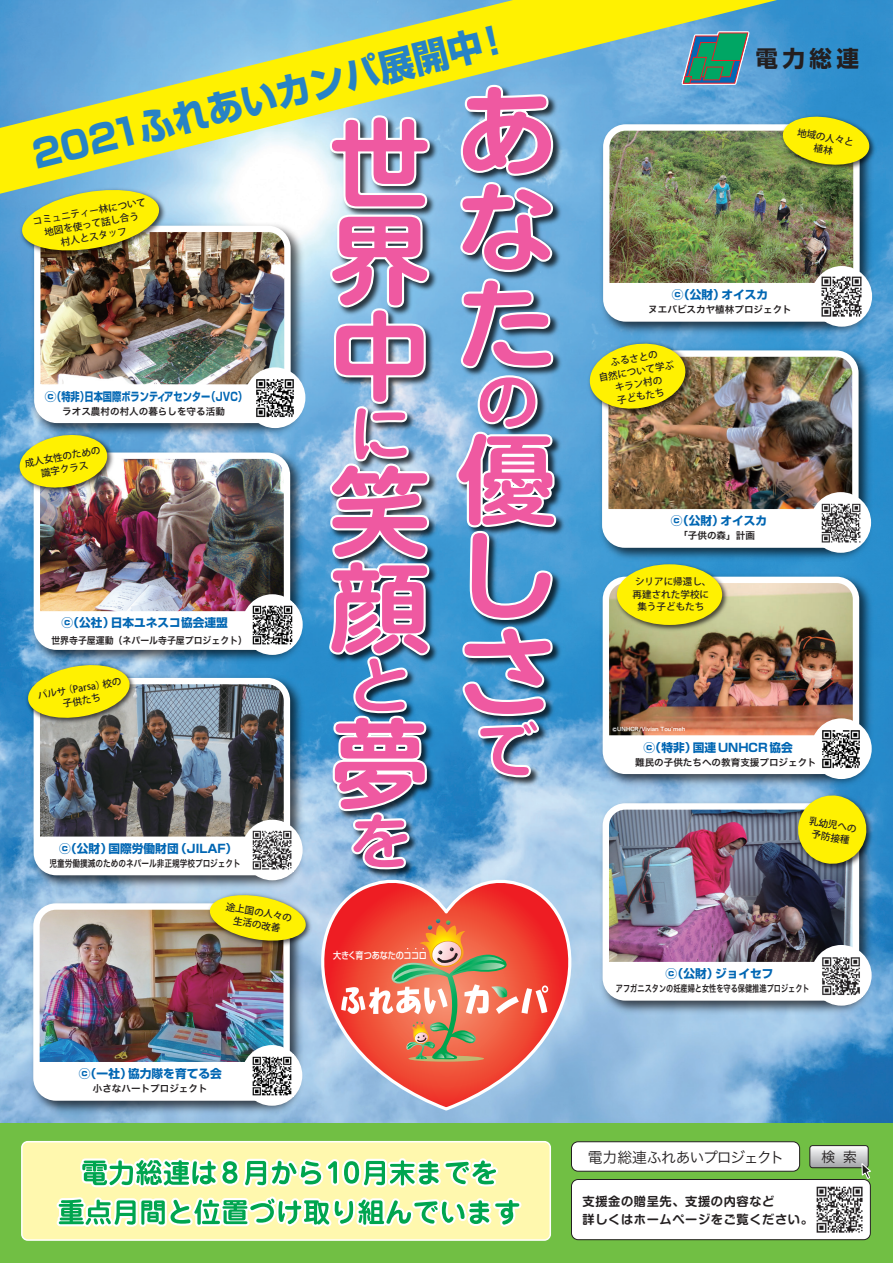
<style>
.page{position:relative;width:893px;height:1263px;background:#fff}
.page>*{position:absolute;margin:0;border:0;box-sizing:border-box;transform-origin:0 0}
.t1{font:800 37.2px "Shin Go Pr 6 N";color:#2783c5;scale:.95 1}
.t2{font:700 22.5px "Shin Go Pro";color:#231f20}
.t3{font:14.85px "Hira Kaku Pro W3";letter-spacing:-.07em;color:#231f20}
.t4{font:13.65px "Koz Go Pro";color:#231f20}
.t5{font:700 12.15px/18.6px "Shin M Go Pr 6 N De";letter-spacing:.05em;color:#231f20}
.t6{font:700 11.7px "Shin Go Pr 6 N";color:#0166b3}
.t7{font:500 9.6px/12.8px "Koz Go Pro";color:#231f20;text-align:center}
.t8{font:9.6px "Hira Kaku Pro W6";color:#231f20}
.t9{font:9.6px "Hira Kaku Pro W6";color:#231f20;scale:.75 1}
.t10{font:9.6px "Hira Kaku Pro W6";color:#231f20;scale:.8 1}
.t11{font:9.6px "Hira Kaku Pro W6";color:#231f20;scale:.93 1}
.t12{font:500 9.6px "Shin Go Pro";letter-spacing:-.025em;color:#fff;scale:.85 1}
.t13{font:5.25px "Hira Kaku Pro W6";color:#fff}
.s1{font-size:9px}
</style>
<div class="page">
<img style="left:0;top:0;width:893px;height:1123px">
<svg style="left:307px;top:861px;width:287px;height:252px;background:#c092a3"></svg>
<svg style="left:408px;top:1055px;width:76px;height:7px"></svg>
<svg style="left:341px;top:919px;width:207px;height:140px;background:#df7459"></svg>
<svg style="left:0;top:0;width:847px;height:214px;background:#a9cb93"></svg>
<img style="left:327px;top:82px;width:240px;height:798px">
<svg style="left:454px;top:83px;width:104px;height:696px;background:#9a8cbb"></svg>
<img style="left:326px;top:113px;width:106px;height:759px">
<svg style="left:679px;top:29px;width:73px;height:58px;background:#499595"></svg>
<img style="left:596px;top:571px;width:280px;height:220px">
<div style="left:603px;top:577px;width:256px;height:197px;background:#fff;border-radius:23px"></div>
<img style="left:609px;top:583px;width:244px;height:152px">
<img style="left:613px;top:565px;width:117px;height:68px">
<div style="left:617px;top:564px;width:105px;height:61px;background:#fff101;border-radius:50%"></div>
<img style="left:597px;top:118px;width:280px;height:221px">
<div style="left:603px;top:124px;width:257px;height:198px;background:#fff;border-radius:23px"></div>
<img style="left:609px;top:131px;width:244px;height:152px">
<img style="left:778px;top:112px;width:100px;height:62px">
<svg style="left:781px;top:114px;width:90px;height:54px;background:#c0ca30"></svg>
<div style="left:811px;top:266px;width:61px;height:61px;background:#fff;border-radius:50%"></div>
<img style="left:821px;top:276px;width:41px;height:41px">
<img style="left:596px;top:344px;width:279px;height:221px">
<div style="left:602px;top:350px;width:257px;height:198px;background:#fff;border-radius:23px"></div>
<img style="left:608px;top:357px;width:244px;height:152px">
<img style="left:585px;top:339px;width:110px;height:79px">
<svg style="left:587px;top:340px;width:101px;height:72px;background:#cbcd34"></svg>
<div style="left:810px;top:492px;width:61px;height:61px;background:#fff;border-radius:50%"></div>
<img style="left:821px;top:503px;width:40px;height:39px">
<img style="left:28px;top:220px;width:279px;height:220px">
<div style="left:34px;top:226px;width:257px;height:197px;background:#fff;border-radius:23px"></div>
<img style="left:40px;top:232px;width:244px;height:152px">
<img style="left:18px;top:185px;width:150px;height:75px">
<img style="left:20px;top:186px;width:142px;height:69px">
<div style="left:245px;top:367px;width:60px;height:61px;background:#fff;border-radius:50%"></div>
<img style="left:256px;top:379px;width:38px;height:39px">
<img style="left:27px;top:672px;width:280px;height:220px">
<div style="left:34px;top:678px;width:256px;height:197px;background:#fff;border-radius:23px"></div>
<img style="left:40px;top:684px;width:244px;height:152px">
<img style="left:24px;top:661px;width:114px;height:65px">
<svg style="left:26px;top:662px;width:106px;height:59px;background:#d2d231"></svg>
<div style="left:242px;top:820px;width:61px;height:60px;background:#fff;border-radius:50%"></div>
<img style="left:252px;top:830px;width:40px;height:40px">
<img style="left:596px;top:797px;width:280px;height:220px">
<div style="left:603px;top:803px;width:256px;height:198px;background:#fff;border-radius:23px"></div>
<img style="left:609px;top:810px;width:244px;height:152px">
<img style="left:794px;top:791px;width:81px;height:81px">
<svg style="left:795px;top:793px;width:74px;height:73px;background:#c9cb32"></svg>
<div style="left:811px;top:945px;width:61px;height:61px;background:#fff;border-radius:50%"></div>
<img style="left:822px;top:957px;width:38px;height:39px">
<div style="left:811px;top:718px;width:61px;height:61px;background:#fff;border-radius:50%"></div>
<img style="left:822px;top:730px;width:38px;height:39px">
<img style="left:27px;top:897px;width:280px;height:220px">
<div style="left:33px;top:903px;width:257px;height:198px;background:#fff;border-radius:23px"></div>
<img style="left:40px;top:910px;width:243px;height:152px">
<img style="left:205px;top:891px;width:110px;height:58px">
<svg style="left:208px;top:892px;width:100px;height:52px;background:#d6d13d"></svg>
<div style="left:242px;top:1045px;width:60px;height:61px;background:#fff;border-radius:50%"></div>
<img style="left:252px;top:1056px;width:40px;height:16px">
<img style="left:28px;top:446px;width:279px;height:221px">
<div style="left:34px;top:452px;width:256px;height:198px;background:#fff;border-radius:23px"></div>
<img style="left:40px;top:459px;width:244px;height:152px">
<img style="left:15px;top:431px;width:101px;height:66px">
<img style="left:17px;top:432px;width:92px;height:59px">
<div style="left:242px;top:594px;width:61px;height:61px;background:#fff;border-radius:50%"></div>
<img style="left:252px;top:605px;width:41px;height:40px">
<div style="left:0;top:1123px;width:893px;height:140px;background:#71bf44"></div>
<div style="left:571px;top:1142px;width:229px;height:29px;background:#fff;border-radius:7px"></div>
<div style="left:571px;top:1141px;width:229px;height:30px;border:1px solid #231f20;border-radius:7px"></div>
<svg style="left:810px;top:1145px;width:61px;height:34px"></svg>
<div style="left:571px;top:1179px;width:299px;height:61px;background:#fff;border-radius:7px"></div>
<div style="left:571px;top:1179px;width:300px;height:61px;border:1px solid #231f20;border-radius:7px"></div>
<img style="left:816px;top:1186px;width:47px;height:47px">
<div style="left:22px;top:1142px;width:528px;height:98px;background:#fff8ae;border-radius:6px"></div>
<svg style="left:54px;top:1072px;width:470px;height:169px"></svg>
<h1 class="t1" style="left:26px;top:127px;width:518px;rotate:-14deg">2021ふれあいカンパ展開中！</h1>
<p class="t7" style="left:32px;top:216px;width:116px;rotate:-10deg">コミュニティー林について地図を使って話し合う<br>村人とスタッフ</p>
<p class="t6" style="left:45px;top:387px;width:204px">ⓒ（特非）日本国際ボランティアセンター（JVC）</p>
<p class="t8" style="left:62px;top:402px;width:164px">ラオス農村の村人の暮らしを守る活動</p>
<p class="t7" style="left:24px;top:457px;width:78px;rotate:-10deg">成人女性のための識字クラス</p>
<p class="t6" style="left:61px;top:614px;width:168px">ⓒ（公社）日本ユネスコ協会連盟</p>
<p class="t11" style="left:51px;top:631px;width:212px">世界寺子屋運動（ネパール寺子屋プロジェクト）</p>
<p class="t7" style="left:37px;top:690px;width:86px;rotate:-10deg">パルサ（Parsa）校の子供たち</p>
<p class="t6" style="left:59px;top:839px;width:180px">ⓒ（公財）国際労働財団（JILAF）</p>
<p class="t10" style="left:50px;top:854px;width:241px">児童労働撲滅のためのネパール非正規学校プロジェクト</p>
<p class="t7" style="left:227px;top:900px;width:68px;rotate:10deg">途上国の人々の生活の改善</p>
<p class="t12" style="left:333px;top:947px;width:112px">大きく育つあなたのココロ</p>
<p class="t6" style="left:79px;top:1065px;width:145px">ⓒ（一社）協力隊を育てる会</p>
<p class="t8" style="left:93px;top:1080px;width:116px">小さなハートプロジェクト</p>
<h2 class="t2" style="left:755px;top:41px;width:105px">電力総連</h2>
<p class="t7" style="left:798px;top:126px;width:59px;rotate:10deg">地域の人々と植林</p>
<p class="t6" style="left:672px;top:286px;width:98px">ⓒ（公財）オイスカ</p>
<p class="t8" style="left:648px;top:301px;width:145px">ヌエバビスカヤ植林プロジェクト</p>
<p class="t7" style="left:595px;top:359px;width:78px;rotate:-10deg">ふるさとの<br>自然について学ぶキラン村の<br>子どもたち</p>
<p class="t6" style="left:671px;top:512px;width:98px">ⓒ（公財）オイスカ</p>
<p class="t8" style="left:678px;top:527px;width:78px">「子供の森」計画</p>
<p class="t7" style="left:633px;top:575px;width:80px">シリアに帰還し、再建された学校に集う子どもたち</p>
<p class="t13" style="left:612px;top:725px;width:75px"><span class="s1">©</span>UNHCR/Vivian Tou'meh</p>
<p class="t6" style="left:643px;top:738px;width:151px">ⓒ（特非）国連UNHCR協会</p>
<p class="t8" style="left:635px;top:754px;width:183px">難民の子供たちへの教育支援プロジェクト</p>
<p class="t7" style="left:810px;top:815px;width:49px;rotate:10deg">乳幼児への予防接種</p>
<p class="t6" style="left:666px;top:964px;width:109px">ⓒ（公財）ジョイセフ</p>
<p class="t9" style="left:616px;top:980px;width:260px">アフガニスタンの妊産婦と女性を守る保健推進プロジェクト</p>
<h3 class="t3" style="left:588px;top:1144px;width:198px">電力総連ふれあいプロジェクト</h3>
<h3 class="t4" style="left:821px;top:1148px;width:37px">検索</h3>
<p class="t5" style="left:582px;top:1191px;width:232px">支援金の贈呈先、支援の内容など<br>詳しくはホームページをご覧ください。</p>
</div>
